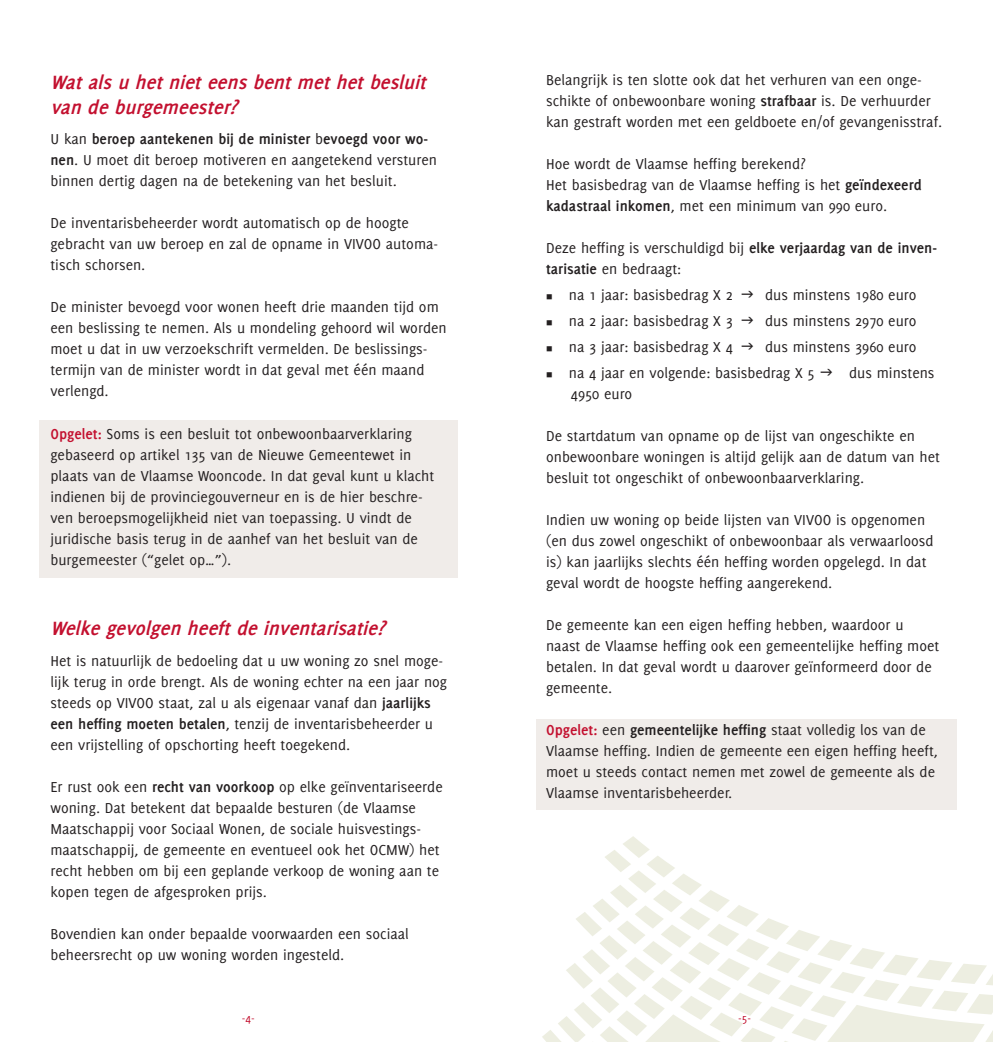
<style>
.page{position:relative;width:993px;height:1042px;background:#fff}
.page>*{position:absolute;margin:0;border:0;box-sizing:border-box;transform-origin:0 0}
.t1{font:italic 700 21px/24.5px "Delicious";color:#c3102f}
.t2{font:15.75px/21px "Delicious";color:#231f20}
.t3{font:12.25px "Delicious";color:#c3102f}
.s1{font-weight:700}
.s2{font-weight:700;color:#c3102f}
</style>
<div class="page">
<div style="left:39px;top:420px;width:418px;height:157px;background:#f0ece9"></div>
<div style="left:536px;top:719px;width:420px;height:91px;background:#f0ece9"></div>
<svg style="left:542px;top:836px;width:450px;height:206px"></svg>
<h1 class="t1" style="left:50px;top:70px;width:382px">Watalsuhetnieteensbentmethetbesluit vandeburgemeester?</h1>
<p class="t2" style="left:50px;top:129px;width:388px">U kan <span class="s1">beroep aantekenen bij de minister</span> b<span class="s1">evoegd voor wo&shy;nen</span>. U moet dit beroep motiveren en aangetekend versturen binnen dertig dagen na de betekening van het besluit.</p>
<p class="t2" style="left:50px;top:213px;width:360px">De inventarisbeheerder wordt automatisch op de hoogte gebracht van uw beroep en zal de opname in VIVOO</p>
<p class="t2" style="left:386px;top:234px;width:54px">automa-</p>
<p class="t2" style="left:50px;top:255px;width:96px">tisch schorsen.</p>
<p class="t2" style="left:50px;top:297px;width:397px">De minister bevoegd voor wonen heeft drie maanden tijd om een beslissing te nemen. Als u mondeling gehoord wil worden moet u dat in uw verzoekschrift vermelden. De beslissings&shy;termijn van de minister wordt in dat geval met één maand verlengd.</p>
<p class="t2" style="left:50px;top:423px;width:385px"><span class="s2">Opgelet:</span> Soms is een besluit tot onbewoonbaarverklaring gebaseerd op artikel 135 van de N ieuwe Gemeentewet in plaats van de Vlaamse Wooncode. I n dat geval kunt u klacht indienen bij de provinciegouverneur en is de hier beschre&shy;ven beroepsmogelijkheid niet van toepassing. U vindt de juridische basis terug in de aanhef van het besluit van de burgemeester (“gelet op…”).</p>
<h1 class="t1" style="left:50px;top:615px;width:341px">Welkegevolgenheeftdeinventarisatie?</h1>
<p class="t2" style="left:50px;top:650px;width:398px">Het is natuurlijk de bedoeling dat u uw woning zo snel moge&shy;lijk terug in orde brengt. Als de woning echter na een jaar nog steeds op VIVOO</p>
<p class="t2" style="left:50px;top:692px;width:384px;text-indent:108px">staat, zal u als eigenaar vanaf dan <span class="s1">jaarlijks een heffing moeten betalen</span>, tenzij de inventarisbeheerder u een vrijstelling of opschorting heeft toegekend.</p>
<p class="t2" style="left:50px;top:776px;width:393px">Er rust ook een <span class="s1">recht van voorkoop</span> op elke geïnventariseerde woning. Dat betekent dat bepaalde besturen (de Vlaamse Maatschappij voor Sociaal Wonen, de sociale huisvestings&shy;maatschappij, de gemeente en eventueel ook het OCMW) het recht hebben om bij een geplande verkoop de woning aan te kopen tegen de afgesproken prijs.</p>
<p class="t2" style="left:50px;top:923px;width:360px">Bovendien kan onder bepaalde voorwaarden een sociaal beheersrecht op uw woning worden ingesteld.</p>
<p class="t3" style="left:242px;top:1011px;width:14px">-4-</p>
<p class="t2" style="left:546px;top:69px;width:397px">Belangrijk is ten slotte ook dat het verhuren van een onge&shy;schikte of onbewoonbare woning <span class="s1">strafbaar</span> is. De verhuurder kan gestraft worden met een geldboete en/of gevangenisstraf.</p>
<p class="t2" style="left:546px;top:153px;width:377px">H oe wordt de Vlaamse heffing berekend?<br>H et basisbedrag van de Vlaamse heffing is het <span class="s1">geïndexeerd kadastraal inkomen</span>, met een minimum van 990 euro.</p>
<p class="t2" style="left:546px;top:237px;width:392px">Deze heffing is verschuldigd bij <span class="s1">elke verjaardag van de inven&shy;tarisatie</span> en bedraagt:</p>
<p class="t2" style="left:546px;top:284px;width:188px">■ na 1 jaar: basisbedrag X 2</p>
<p class="t2" style="left:764px;top:284px;width:153px">dus minstens 1980 euro</p>
<p class="t2" style="left:546px;top:310px;width:188px">■ na 2 jaar: basisbedrag X 3</p>
<p class="t2" style="left:764px;top:310px;width:153px">dus minstens 2970 euro</p>
<p class="t2" style="left:546px;top:336px;width:188px">■ na 3 jaar: basisbedrag X 4</p>
<p class="t2" style="left:764px;top:336px;width:153px">dus minstens 3960 euro</p>
<p class="t2" style="left:546px;top:362px;width:270px">■ na 4 jaar en volgende: basisbedrag X 5</p>
<p class="t2" style="left:848px;top:362px;width:87px">dus minstens</p>
<p class="t2" style="left:570px;top:383px;width:63px">4950 euro</p>
<p class="t2" style="left:546px;top:425px;width:395px">De startdatum van opname op de lijst van ongeschikte en onbewoonbare woningen is altijd gelijk aan de datum van het besluit tot ongeschikt of onbewoonbaarverklaring.</p>
<p class="t2" style="left:546px;top:509px;width:257px">I ndien uw woning op beide lijsten van VIVOO</p>
<p class="t2" style="left:546px;top:509px;width:388px;text-indent:290px">is opgenomen (en dus zowel ongeschikt of onbewoonbaar als verwaarloosd is) kan jaarlijks slechts één heffing worden opgelegd. I n dat geval wordt de hoogste heffing aangerekend.</p>
<p class="t2" style="left:546px;top:614px;width:394px">De gemeente kan een eigen heffing hebben, waardoor u naast de Vlaamse heffing ook een gemeentelijke heffing moet betalen. I n dat geval wordt u daarover geïnformeerd door de gemeente.</p>
<p class="t2" style="left:546px;top:719px;width:393px"><span class="s2">Opgelet:</span> een <span class="s1">gemeentelijke heffing</span> staat volledig los van de Vlaamse heffing. I ndien de gemeente een eigen heffing heeft, moet u steeds contact nemen met zowel de gemeente als de Vlaamse inventarisbeheerder.</p>
<p class="t3" style="left:738px;top:1011px;width:14px">-5-</p>
</div>
